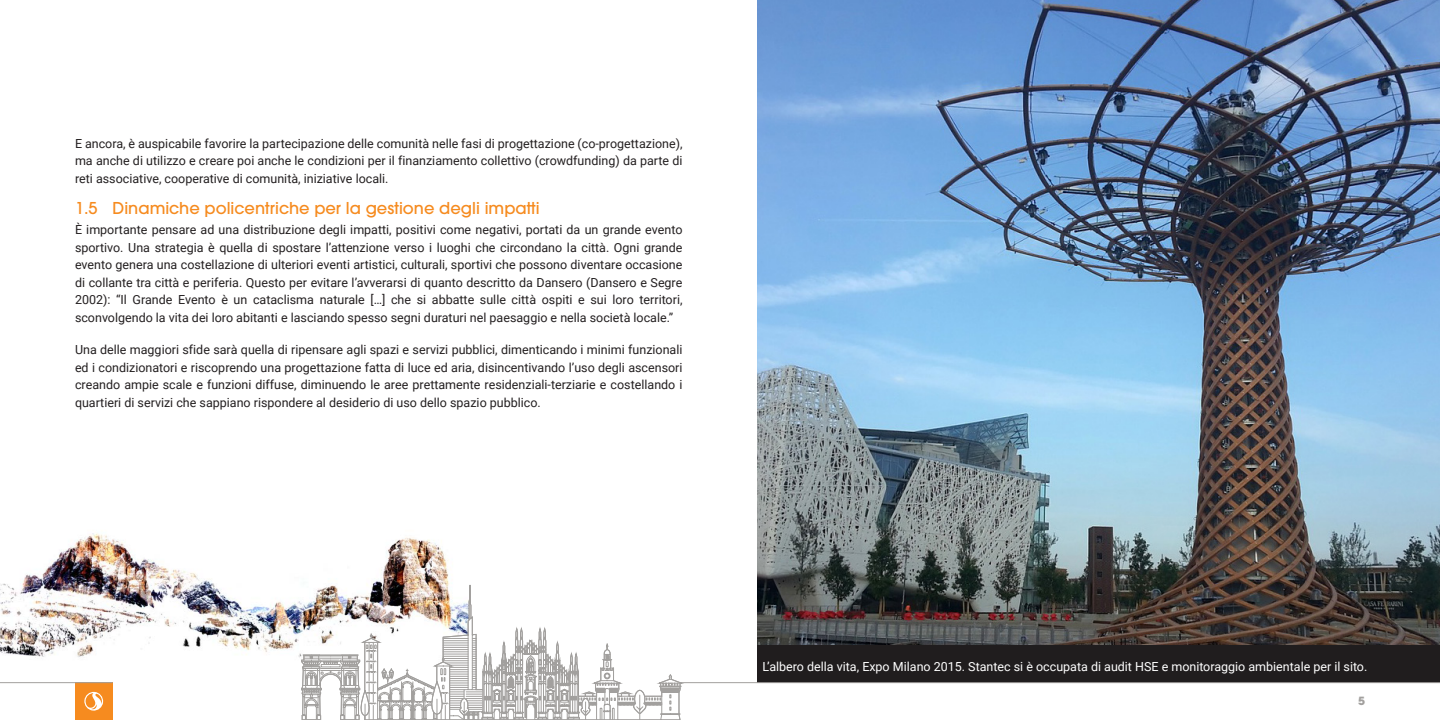
<style>
.page{position:relative;width:1440px;height:720px;background:#fff}
.page>*{position:absolute;margin:0;border:0;box-sizing:border-box;transform-origin:0 0}
.Heading_Style_3{font:500 16.25px "ITC Avant Garde Pro";color:#f68b1f}
.Body{font:12.5px/17.5px "Roboto";color:#231f20;text-align:justify}
.Body-2{font:12.5px "Roboto";color:#fff}
.t1{font:700 11.25px "ITC Avant Garde Pro";color:#a2a09e}
</style>
<div class="page">
<img style="left:758px;top:0;width:682px;height:645px">
<div style="left:758px;top:645px;width:682px;height:38px;background:#201d1e"></div>
<hr style="left:680px;top:682px;width:760px;height:1px;background:#a2a09e">
<img style="left:0;top:533px;width:449px;height:164px">
<svg style="left:301px;top:577px;width:382px;height:143px"></svg>
<div style="left:75px;top:682px;width:37px;height:38px;background:#f68b1f"></div>
<svg style="left:84px;top:691px;width:20px;height:20px"></svg>
<hr style="left:0;top:682px;width:112px;height:1px;background:#a2a09e">
<p class="Body" style="left:75px;top:134px;width:609px">E ancora, è auspicabile favorire la partecipazione delle comunità nelle fasi di progettazione (co-progettazione), ma anche di utilizzo e creare poi anche le condizioni per il finanziamento collettivo (crowdfunding) da parte di reti associative, cooperative di comunità, iniziative locali.</p>
<p class="Heading_Style_3" style="left:75px;top:197px;width:466px">1.5 Dinamiche policentriche per la gestione degli impatti</p>
<p class="Body" style="left:75px;top:220px;width:609px">È importante pensare ad una distribuzione degli impatti, positivi come negativi, portati da un grande evento sportivo. Una strategia è quella di spostare l’attenzione verso i luoghi che circondano la città. Ogni grande evento genera una costellazione di ulteriori eventi artistici, culturali, sportivi che possono diventare occasione di collante tra città e periferia. Questo per evitare l’avverarsi di quanto descritto da Dansero (Dansero e Segre 2002): “Il Grande Evento è un cataclisma naturale […] che si abbatte sulle città ospiti e sui loro territori, sconvolgendo la vita dei loro abitanti e lasciando spesso segni duraturi nel paesaggio e nella società locale.”</p>
<p class="Body" style="left:75px;top:340px;width:609px">Una delle maggiori sfide sarà quella di ripensare agli spazi e servizi pubblici, dimenticando i minimi funzionali ed i condizionatori e riscoprendo una progettazione fatta di luce ed aria, disincentivando l’uso degli ascensori creando ampie scale e funzioni diffuse, diminuendo le aree prettamente residenziali-terziarie e costellando i quartieri di servizi che sappiano rispondere al desiderio di uso dello spazio pubblico.</p>
<p class="Body-2" style="left:762px;top:657px;width:606px">L’albero della vita, Expo Milano 2015. Stantec si è occupata di audit HSE e monitoraggio ambientale per il sito.</p>
<p class="t1" style="left:1358px;top:694px;width:8px">5</p>
</div>
